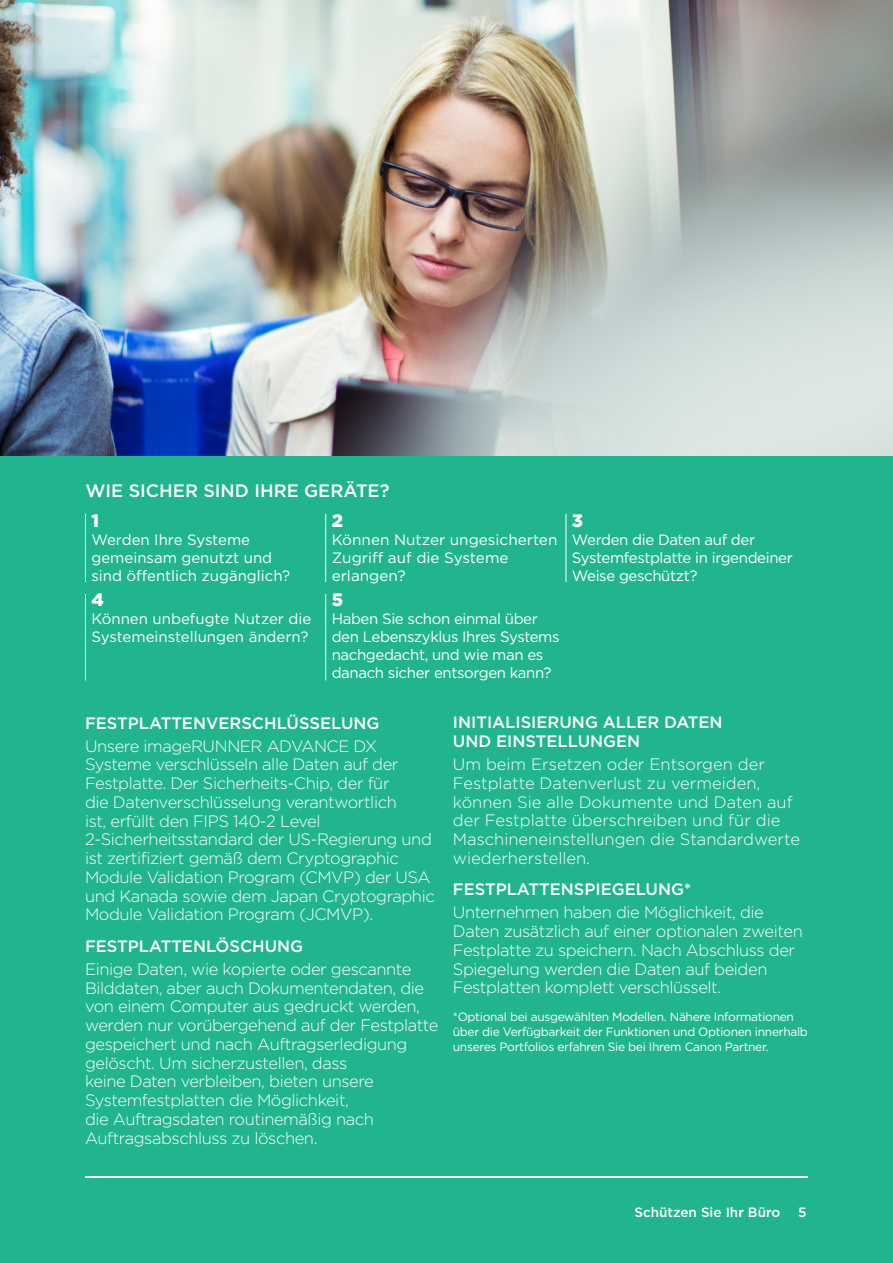
<style>
.page{position:relative;width:893px;height:1263px;background:#fff}
.page>*{position:absolute;margin:0;border:0;box-sizing:border-box;transform-origin:0 0}
.t1{font:500 18px "Gotham";color:#fff}
.t2{font:900 18px "Gotham";color:#fff}
.t3{font:300 16.5px/18.8px "Gotham";letter-spacing:-.025em;color:#fff}
.t4{font:300 16.5px/18.8px "Gotham";color:#fff}
.t5{font:500 16.5px/18.8px "Gotham";color:#fff}
.t6{font:15px/18px "Gotham";color:#fff}
.t7{font:15px/18px "Gotham";letter-spacing:-.02em;color:#fff}
.t8{font:500 13.5px "Gotham";color:#fff}
.t9{font:12px/15px "Gotham";letter-spacing:-.025em;color:#fff}
</style>
<div class="page">
<div style="left:0;top:425px;width:893px;height:838px;background:#20b58e"></div>
<img style="left:0;top:0;width:893px;height:455px">
<hr style="left:85px;top:1176px;width:723px;height:2px;background:#fff">
<hr style="left:85px;top:514px;width:1px;height:68px;background:#fff">
<hr style="left:325px;top:514px;width:1px;height:68px;background:#fff">
<hr style="left:566px;top:514px;width:1px;height:68px;background:#fff">
<hr style="left:85px;top:594px;width:1px;height:86px;background:#fff">
<hr style="left:325px;top:594px;width:1px;height:86px;background:#fff">
<p class="t1" style="left:85px;top:478px;width:305px">WIE SICHER SIND IHRE GERÄTE?</p>
<p class="t2" style="left:91px;top:508px;width:9px">1</p>
<p class="t6" style="left:91px;top:530px;width:200px">Werden Ihre Systeme gemeinsam genutzt und sind öffentlich zugänglich?</p>
<p class="t2" style="left:332px;top:508px;width:13px">2</p>
<p class="t6" style="left:332px;top:530px;width:227px">Können Nutzer ungesicherten<br>Zugriff auf die Systeme erlangen?</p>
<p class="t2" style="left:91px;top:587px;width:14px">4</p>
<p class="t6" style="left:91px;top:609px;width:221px">Können unbefugte Nutzer die<br>Systemeinstellungen ändern?</p>
<p class="t2" style="left:332px;top:587px;width:13px">5</p>
<p class="t7" style="left:332px;top:609px;width:229px">Haben Sie schon einmal über den Lebenszyklus Ihres Systems nachgedacht, und wie man es danach sicher entsorgen kann?</p>
<p class="t2" style="left:572px;top:508px;width:13px">3</p>
<p class="t7" style="left:572px;top:530px;width:222px">Werden die Daten auf der<br>Systemfestplatte in irgendeiner<br>Weise geschützt?</p>
<p class="t5" style="left:85px;top:713px;width:296px">FESTPLATTENVERSCHLÜSSELUNG</p>
<p class="t3" style="left:85px;top:736px;width:351px">Unsere imageRUNNER ADVANCE DX Systeme verschlüsseln alle Daten auf der Festplatte. Der Sicherheits-Chip, der für<br>die Datenverschlüsselung verantwortlich<br>ist, erfüllt den FIPS 140-2 Level 2-Sicherheitsstandard der US-Regierung und ist zertifiziert gemäß dem Cryptographic Module Validation Program (CMVP) der USA und Kanada sowie dem Japan Cryptographic Module Validation Program (JCMVP).</p>
<p class="t5" style="left:85px;top:936px;width:220px">FESTPLATTENLÖSCHUNG</p>
<p class="t3" style="left:85px;top:959px;width:355px">Einige Daten, wie kopierte oder gescannte Bilddaten, aber auch Dokumentendaten, die von einem Computer aus gedruckt werden, werden nur vorübergehend auf der Festplatte gespeichert und nach Auftragserledigung gelöscht. Um sicherzustellen, dass<br>keine Daten verbleiben, bieten unsere Systemfestplatten die Möglichkeit,<br>die Auftragsdaten routinemäßig nach Auftragsabschluss zu löschen.</p>
<p class="t5" style="left:453px;top:713px;width:271px">INITIALISIERUNG ALLER DATEN<br>UND EINSTELLUNGEN</p>
<p class="t4" style="left:453px;top:754px;width:349px">Um beim Ersetzen oder Entsorgen der Festplatte Datenverlust zu vermeiden, können Sie alle Dokumente und Daten auf der Festplatte überschreiben und für die Maschineneinstellungen die Standardwerte wiederherstellen.</p>
<p class="t5" style="left:453px;top:880px;width:240px">FESTPLATTENSPIEGELUNG*</p>
<p class="t3" style="left:453px;top:903px;width:351px">Unternehmen haben die Möglichkeit, die Daten zusätzlich auf einer optionalen zweiten Festplatte zu speichern. Nach Abschluss der Spiegelung werden die Daten auf beiden Festplatten komplett verschlüsselt.</p>
<p class="t9" style="left:453px;top:1009px;width:357px">*Optional bei ausgewählten Modellen. Nähere Informationen über die Verfügbarkeit der Funktionen und Optionen innerhalb unseres Portfolios erfahren Sie bei Ihrem Canon Partner.</p>
<p class="t8" style="left:634px;top:1203px;width:147px">Schützen Sie Ihr Büro</p>
<p class="t8" style="left:798px;top:1203px;width:10px">5</p>
</div>
